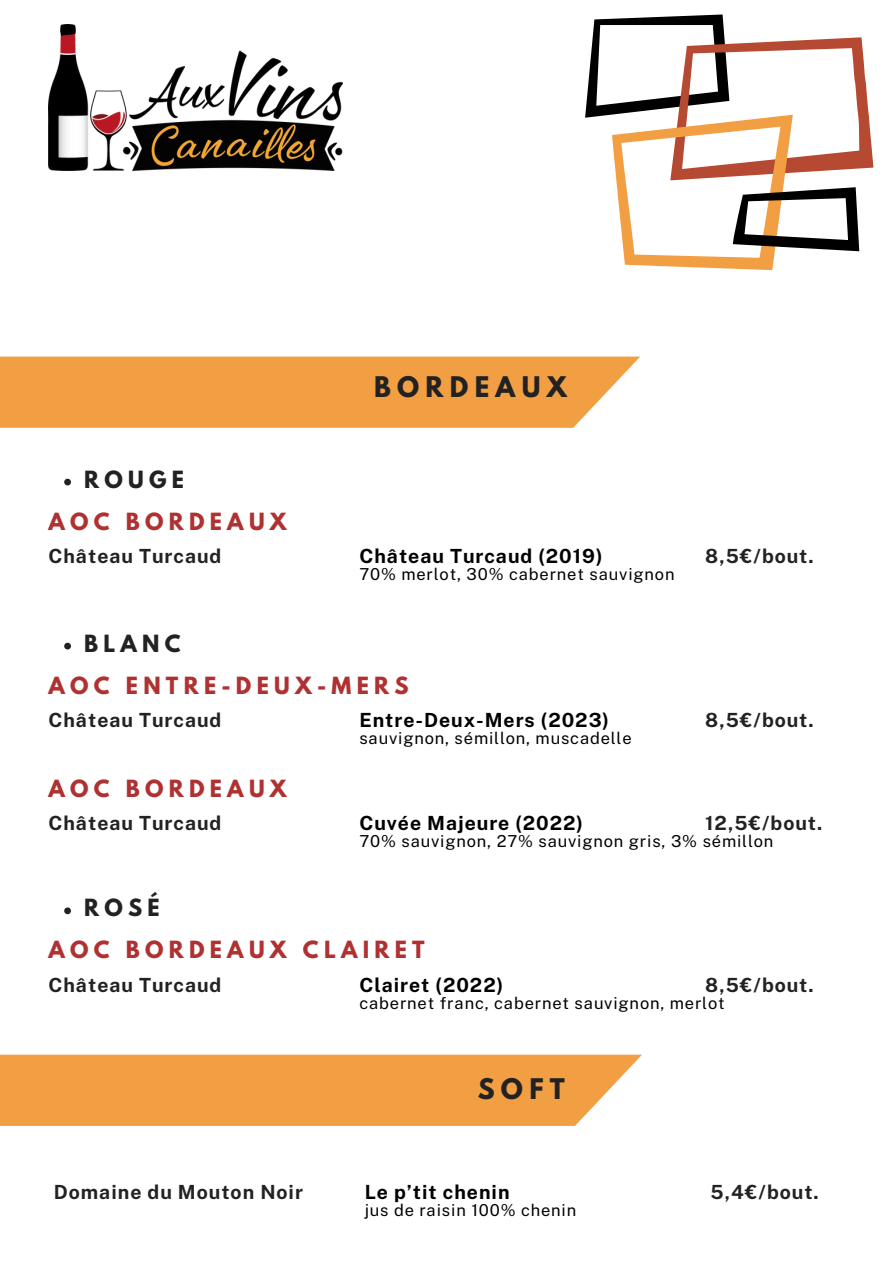
<style>
.page{position:relative;width:894px;height:1264px;background:#fff}
.page>*{position:absolute;margin:0;border:0;box-sizing:border-box;transform-origin:0 0}
.t1{font:700 25.2px "League Spartan";letter-spacing:.25em;color:#222}
.t2{font:700 21px "League Spartan";letter-spacing:.25em;color:#af3131}
.t3{font:700 21px "League Spartan";letter-spacing:.25em;color:#222}
.t4{font:700 19.5px "Public Sans";letter-spacing:.05em;color:#222}
.t5{font:700 19.5px "Public Sans";letter-spacing:.05em;color:#000}
.t6{font:16.5px "Public Sans";letter-spacing:.05em;color:#000}
</style>
<div class="page">
<svg style="left:585px;top:14px;width:288px;height:256px"></svg>
<svg style="left:0;top:356px;width:640px;height:72px;background:#f2a44e"></svg>
<svg style="left:64px;top:642px;width:7px;height:7px"></svg>
<svg style="left:64px;top:907px;width:7px;height:7px"></svg>
<img style="left:48px;top:24px;width:294px;height:146px">
<svg style="left:64px;top:478px;width:7px;height:7px"></svg>
<div style="left:0;top:1054px;width:641px;height:71px;background:#f29f43"></div>
<p class="t3" style="left:84px;top:469px;width:101px">ROUGE</p>
<h2 class="t2" style="left:48px;top:510px;width:240px">AOC BORDEAUX</h2>
<p class="t4" style="left:48px;top:545px;width:174px">Château Turcaud</p>
<p class="t3" style="left:84px;top:633px;width:98px">BLANC</p>
<p class="t1" style="left:374px;top:374px;width:194px">BORDEAUX</p>
<h3 class="t5" style="left:359px;top:545px;width:244px">Château Turcaud (2019)</h3>
<h3 class="t4" style="left:705px;top:545px;width:110px">8,5€/bout.</h3>
<h3 class="t6" style="left:359px;top:564px;width:316px">70% merlot, 30% cabernet sauvignon</h3>
<p class="t2" style="left:48px;top:674px;width:361px">AOC ENTRE-DEUX-MERS</p>
<h3 class="t5" style="left:359px;top:708px;width:251px">Entre-Deux-Mers (2023)</h3>
<h2 class="t4" style="left:705px;top:708px;width:110px">8,5€/bout.</h2>
<h3 class="t6" style="left:359px;top:728px;width:274px">sauvignon, sémillon, muscadelle</h3>
<h1 class="t4" style="left:48px;top:708px;width:174px">Château Turcaud</h1>
<p class="t2" style="left:48px;top:777px;width:240px">AOC BORDEAUX</p>
<h3 class="t4" style="left:48px;top:811px;width:174px">Château Turcaud</h3>
<h3 class="t3" style="left:84px;top:897px;width:77px">ROSÉ</h3>
<h2 class="t5" style="left:359px;top:811px;width:225px">Cuvée Majeure (2022)</h2>
<p class="t4" style="left:705px;top:811px;width:118px">12,5€/bout.</p>
<h3 class="t6" style="left:359px;top:831px;width:415px">70% sauvignon, 27% sauvignon gris, 3% sémillon</h3>
<p class="t2" style="left:48px;top:939px;width:378px">AOC BORDEAUX CLAIRET</p>
<h3 class="t5" style="left:359px;top:973px;width:145px">Clairet (2022)</h3>
<h2 class="t4" style="left:705px;top:973px;width:110px">8,5€/bout.</h2>
<h3 class="t6" style="left:359px;top:993px;width:367px">cabernet franc, cabernet sauvignon, merlot</h3>
<h3 class="t4" style="left:48px;top:973px;width:174px">Château Turcaud</h3>
<p class="t1" style="left:477px;top:1076px;width:89px">SOFT</p>
<h1 class="t4" style="left:54px;top:1180px;width:251px">Domaine du Mouton Noir</h1>
<h3 class="t5" style="left:364px;top:1180px;width:146px">Le p’tit chenin</h3>
<h3 class="t4" style="left:710px;top:1180px;width:110px">5,4€/bout.</h3>
<h3 class="t6" style="left:364px;top:1199px;width:213px">jus de raisin 100% chenin</h3>
</div>
